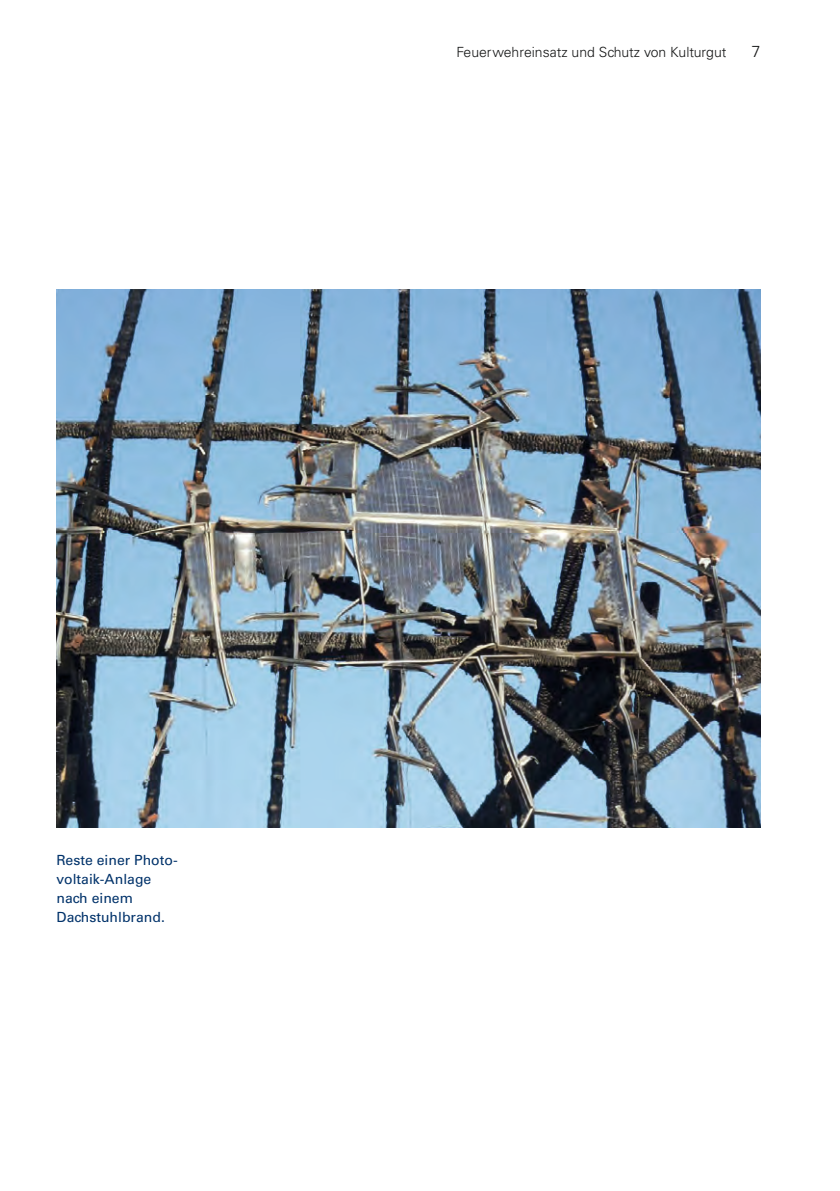
<style>
.page{position:relative;width:840px;height:1191px;background:#fff}
.page>*{position:absolute;margin:0;border:0;box-sizing:border-box;transform-origin:0 0}
.t1{font:300 16px "Univers LT Std";color:#151616}
.t2{font:14px/19px "Univers LT Std";color:#00326a}
.t3{font:300 14px "Univers LT Std";color:#151616}
</style>
<div class="page">
<img style="left:57px;top:289px;width:703px;height:538px">
<p class="t3" style="left:456px;top:43px;width:271px">Feuerwehreinsatz und Schutz von Kulturgut</p>
<p class="t1" style="left:751px;top:41px;width:10px">7</p>
<p class="t2" style="left:57px;top:850px;width:123px">Reste einer Photo&shy;voltaik-Anlage nach einem<br>Dachstuhlbrand.</p>
</div>
